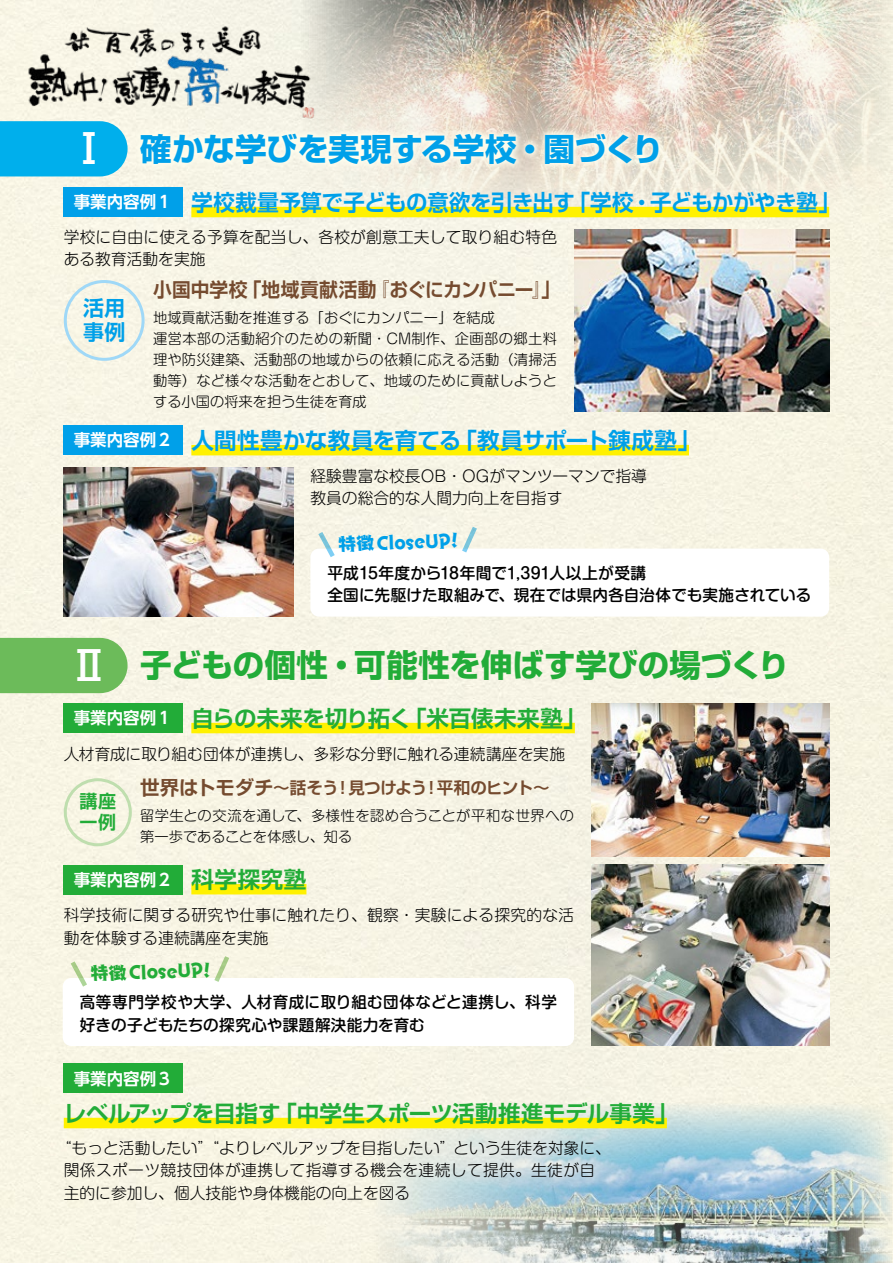
<style>
.page{position:relative;width:893px;height:1263px;background:#f7f4e4}
.page>*{position:absolute;margin:0;border:0;box-sizing:border-box;transform-origin:0 0}
.t1{font:500 40.5px "Shin Go Pro";color:#fff}
.t2{font:700 31.5px "Shin Go Pro";letter-spacing:-.01em;color:#22ac38}
.t3{font:700 31.5px "Shin Go Pro";letter-spacing:-.01em;color:#00a0e9}
.t4{font:700 22.5px "Shin Go Pro De";letter-spacing:-.005em;color:#22ac38}
.t5{font:700 22.5px "Shin Go Pro De";letter-spacing:-.01em;color:#00a0e9;scale:.95 1}
.t6{font:700 22.5px "Shin Go Pro De";letter-spacing:.01em;color:#00a0e9}
.t7{font:700 21px/24px "Shin Go Pro De";color:#00a0e9}
.t8{font:700 19.5px "Shin Go Pro De";letter-spacing:.005em;color:#754b2f;scale:.96 1}
.t9{font:18px "Gospel Std EB";color:#00a0e9}
.t10{font:18px "Gospel Std EB";color:#22ac38}
.t11{font:700 18px/21px "Shin Go Pro De";color:#22ac38}
.t12{font:700 16.5px "UD Shin Go Pro De";color:#fff}
.t13{font:700 16.5px "Shin Go Pro De";letter-spacing:-.04em;color:#754b2f}
.t14{font:300 15.75px/22.5px "Shin M Go Pro";color:#000}
.t15{font:500 15.75px/22.5px "Shin M Go Pro";letter-spacing:.015em;color:#000}
.t16{font:300 14.25px/21px "Shin M Go Pro";letter-spacing:.015em;color:#000}
.s1{font-size:19.5px}
</style>
<div class="page">
<img style="left:21px;top:21px;width:277px;height:99px">
<img style="left:298px;top:0;width:595px;height:219px">
<img style="left:369px;top:1101px;width:523px;height:162px">
<div style="left:310px;top:549px;width:519px;height:68px;background:#fff;border-radius:9px"></div>
<div style="left:63px;top:978px;width:511px;height:68px;background:#fff;border-radius:9px"></div>
<div style="left:191px;top:207px;width:638px;height:10px;background:#fff100"></div>
<div style="left:191px;top:723px;width:384px;height:10px;background:#fff100"></div>
<div style="left:64px;top:1118px;width:603px;height:10px;background:#fff100"></div>
<div style="left:191px;top:884px;width:115px;height:10px;background:#fff100"></div>
<div style="left:191px;top:445px;width:498px;height:10px;background:#fff100"></div>
<div style="left:64px;top:187px;width:119px;height:30px;background:#00a0e9"></div>
<div style="left:64px;top:703px;width:119px;height:30px;background:#22ac38"></div>
<div style="left:64px;top:1063px;width:119px;height:30px;background:#22ac38"></div>
<div style="left:64px;top:865px;width:119px;height:29px;background:#22ac38"></div>
<div style="left:64px;top:425px;width:119px;height:30px;background:#00a0e9"></div>
<div style="left:64px;top:280px;width:81px;height:81px;border:3px solid #9fd8f7;border-radius:50%"></div>
<div style="left:64px;top:778px;width:68px;height:68px;border:3px solid #bfdeae;border-radius:50%"></div>
<svg style="left:317px;top:530px;width:19px;height:27px"></svg>
<svg style="left:460px;top:525px;width:19px;height:28px"></svg>
<img style="left:574px;top:229px;width:255px;height:183px">
<img style="left:591px;top:703px;width:238px;height:153px">
<img style="left:591px;top:865px;width:238px;height:180px">
<img style="left:64px;top:468px;width:229px;height:149px">
<svg style="left:69px;top:959px;width:20px;height:28px"></svg>
<svg style="left:212px;top:954px;width:20px;height:28px"></svg>
<svg style="left:133px;top:126px;width:534px;height:46px;background:#f6f2e3"></svg>
<div style="left:0;top:121px;width:128px;height:55px;background:#00afec"></div>
<div style="left:0;top:638px;width:128px;height:55px;background:#6cbb5a"></div>
<h1 class="t1" style="left:69px;top:116px;width:42px">Ⅰ</h1>
<h2 class="t3" style="left:140px;top:124px;width:525px">確かな学びを実現する学校・園づくり</h2>
<p class="t12" style="left:74px;top:189px;width:100px">事業内容例１</p>
<h3 class="t5" style="left:191px;top:183px;width:684px">学校裁量予算で子どもの意欲を引き出す「学校・子どもかがやき塾」</h3>
<p class="t14" style="left:64px;top:224px;width:495px">学校に自由に使える予算を配当し、各校が創意工夫して取り組む特色ある教育活動を実施</p>
<h3 class="t7" style="left:83px;top:294px;width:44px">活用事例</h3>
<p class="t8" style="left:153px;top:274px;width:426px">小国中学校「地域貢献活動『おぐにカンパニー』」</p>
<p class="t16" style="left:153px;top:305px;width:405px">地域貢献活動を推進する「おぐにカンパニー」を結成<br>運営本部の活動紹介のための新聞・CM制作、企画部の郷土料理や防災建築、活動部の地域からの依頼に応える活動（清掃活動等）など様々な活動をとおして、地域のために貢献しようとする小国の将来を担う生徒を育成</p>
<p class="t12" style="left:74px;top:427px;width:100px">事業内容例２</p>
<h3 class="t6" style="left:191px;top:422px;width:510px">人間性豊かな教員を育てる「教員サポート錬成塾」</h3>
<p class="t14" style="left:310px;top:463px;width:338px">経験豊富な校長OB・OGがマンツーマンで指導教員の総合的な人間力向上を目指す</p>
<p class="t9" style="left:338px;top:532px;width:121px;rotate:-2deg">特徴CloseUP!</p>
<p class="t15" style="left:327px;top:560px;width:486px">平成15年度から18年間で1,391人以上が受講<br>全国に先駆けた取組みで、現在では県内各自治体でも実施されている</p>
<h1 class="t1" style="left:69px;top:632px;width:42px">Ⅱ</h1>
<h2 class="t2" style="left:140px;top:640px;width:650px">子どもの個性・可能性を伸ばす学びの場づくり</h2>
<p class="t12" style="left:74px;top:704px;width:100px">事業内容例１</p>
<h3 class="t4" style="left:191px;top:699px;width:396px">自らの未来を切り拓く「米百俵未来塾」</h3>
<p class="t14" style="left:64px;top:740px;width:503px">人材育成に取り組む団体が連携し、多彩な分野に触れる連続講座を実施</p>
<p class="t11" style="left:80px;top:788px;width:38px">講座一例</p>
<p class="t13" style="left:140px;top:774px;width:411px"><span class="s1">世界はトモダチ</span>～話そう！見つけよう！平和のヒント～</p>
<p class="t16" style="left:140px;top:803px;width:435px">留学生との交流を通して、多様性を認め合うことが平和な世界への第一歩であることを体感し、知る</p>
<p class="t12" style="left:74px;top:866px;width:100px">事業内容例２</p>
<h3 class="t4" style="left:191px;top:861px;width:117px">科学探究塾</h3>
<p class="t14" style="left:64px;top:902px;width:512px">科学技術に関する研究や仕事に触れたり、観察・実験による探究的な活動を体験する連続講座を実施</p>
<p class="t10" style="left:90px;top:962px;width:121px;rotate:-2deg">特徴CloseUP!</p>
<p class="t15" style="left:80px;top:989px;width:479px">高等専門学校や大学、人材育成に取り組む団体などと連携し、科学好きの子どもたちの探究心や課題解決能力を育む</p>
<p class="t12" style="left:74px;top:1065px;width:100px">事業内容例３</p>
<h3 class="t4" style="left:64px;top:1094px;width:616px">レベルアップを目指す「中学生スポーツ活動推進モデル事業」</h3>
<p class="t14" style="left:64px;top:1135px;width:549px;text-indent:-8px">“もっと活動したい”“よりレベルアップを目指したい”という生徒を対象に、関係スポーツ競技団体が連携して指導する機会を連続して提供。生徒が自主的に参加し、個人技能や身体機能の向上を図る</p>
</div>
